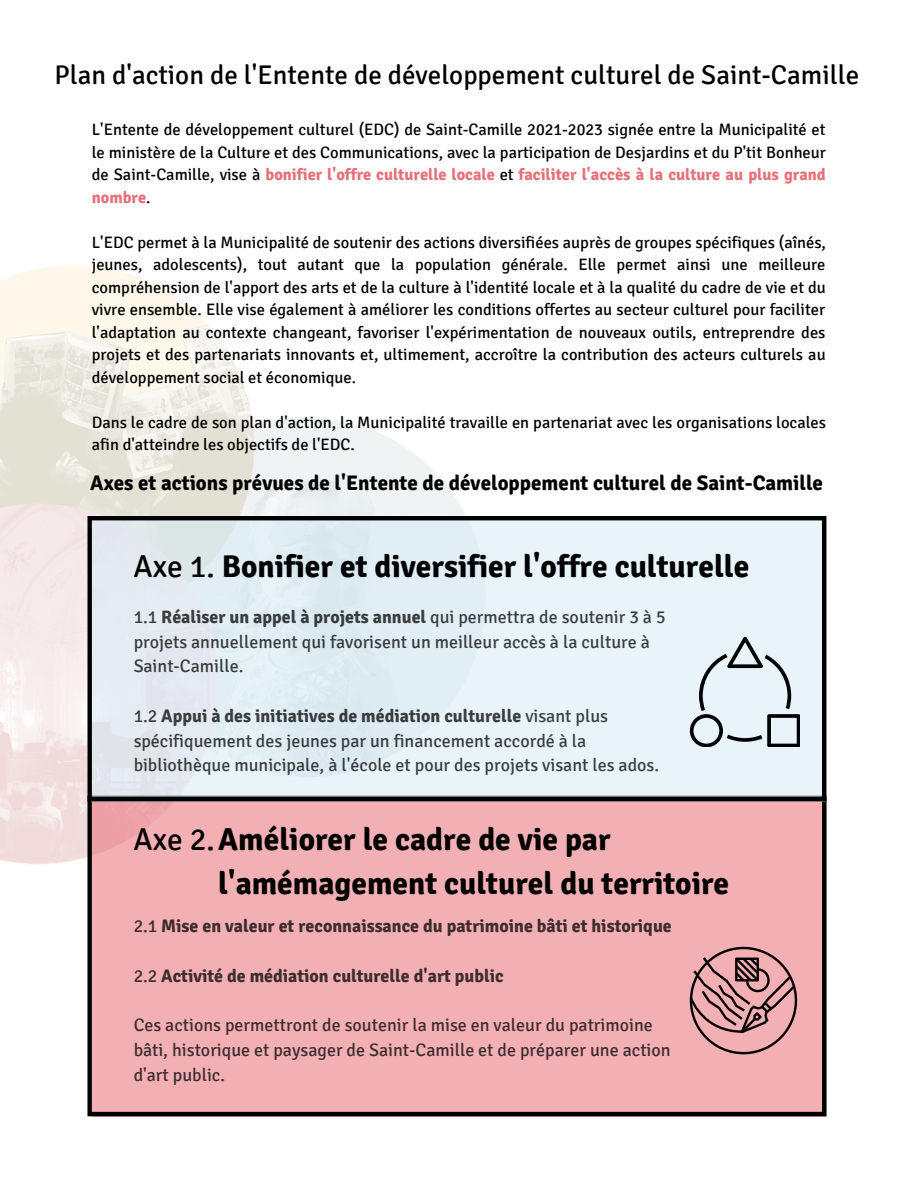
<style>
.page{position:relative;width:918px;height:1188px;background:#fff}
.page>*{position:absolute;margin:0;border:0;box-sizing:border-box;transform-origin:0 0}
.t1{font:700 31.5px/43.8px "Signika";color:#000}
.t2{font:27px "Signika";color:#000}
.t3{font:700 21px "Signika";color:#000}
.t4{font:18px/24.8px "Signika";color:#000}
.t5{font:700 18px "Signika";color:#000}
.t6{font:16.5px/22.5px "Signika";color:#000;text-align:justify}
.s1{font-weight:700;color:#e86f79}
.s2{font-weight:400}
.s3{font-weight:700}
</style>
<div class="page">
<img style="left:0;top:265px;width:466px;height:599px">
<div style="left:87px;top:796px;width:740px;height:320px;background:#f2b0b5"></div>
<svg style="left:88px;top:516px;width:738px;height:285px;background:#dae5ea"></svg>
<svg style="left:690px;top:637px;width:110px;height:110px;background:#c7d1d6"></svg>
<svg style="left:690px;top:947px;width:107px;height:107px;background:#bf8b8f"></svg>
<p class="t2" style="left:54px;top:59px;width:806px">Plan d'action de l'Entente de développement culturel de Saint-Camille</p>
<p class="t6" style="left:92px;top:118px;width:736px">L'Entente de développement culturel (EDC) de Saint-Camille 2021-2023 signée entre la Municipalité et le ministère de la Culture et des Communications, avec la participation de Desjardins et du P'tit Bonheur de Saint-Camille, vise à <span class="s1">bonifier l'offre culturelle locale</span> et <span class="s1">faciliter l'accès à la culture au plus grand nombre</span>.</p>
<p class="t6" style="left:92px;top:231px;width:736px">L'EDC permet à la Municipalité de soutenir des actions diversifiées auprès de groupes spécifiques (aînés, jeunes, adolescents), tout autant que la population générale. Elle permet ainsi une meilleure compréhension de l'apport des arts et de la culture à l'identité locale et à la qualité du cadre de vie et du vivre ensemble. Elle vise également à améliorer les conditions offertes au secteur culturel pour faciliter l'adaptation au contexte changeant, favoriser l'expérimentation de nouveaux outils, entreprendre des projets et des partenariats innovants et, ultimement, accroître la contribution des acteurs culturels au développement social et économique.</p>
<p class="t6" style="left:92px;top:411px;width:736px">Dans le cadre de son plan d'action, la Municipalité travaille en partenariat avec les organisations locales afin d'atteindre les objectifs de l'EDC.</p>
<p class="t3" style="left:90px;top:470px;width:734px">Axes et actions prévues de l'Entente de développement culturel de Saint-Camille</p>
<p class="t1" style="left:134px;top:545px;width:617px"><span class="s2">Axe 1.</span> Bonifier et diversifier l'offre culturelle</p>
<p class="t4" style="left:134px;top:605px;width:534px">1.1 <span class="s3">Réaliser un appel à projets annuel</span> qui permettra de soutenir 3 à 5 projets annuellement qui favorisent un meilleur accès à la culture à<br>Saint-Camille.</p>
<p class="t4" style="left:134px;top:704px;width:527px">1.2 <span class="s3">Appui à des initiatives de médiation culturelle</span> visant plus spécifiquement des jeunes par un financement accordé à la bibliothèque municipale, à l'école et pour des projets visant les ados.</p>
<p class="t1" style="left:218px;top:818px;width:513px;text-indent:-85px"><span class="s2">Axe 2.</span>Améliorer le cadre de vie par l'amémagement culturel du territoire</p>
<p class="t5" style="left:134px;top:916px;width:540px"><span class="s2">2.1</span> Mise en valeur et reconnaissance du patrimoine bâti et historique</p>
<p class="t5" style="left:134px;top:965px;width:372px"><span class="s2">2.2</span> Activité de médiation culturelle d'art public</p>
<p class="t4" style="left:134px;top:1013px;width:539px">Ces actions permettront de soutenir la mise en valeur du patrimoine bâti, historique et paysager de Saint-Camille et de préparer une action d'art public.</p>
</div>
